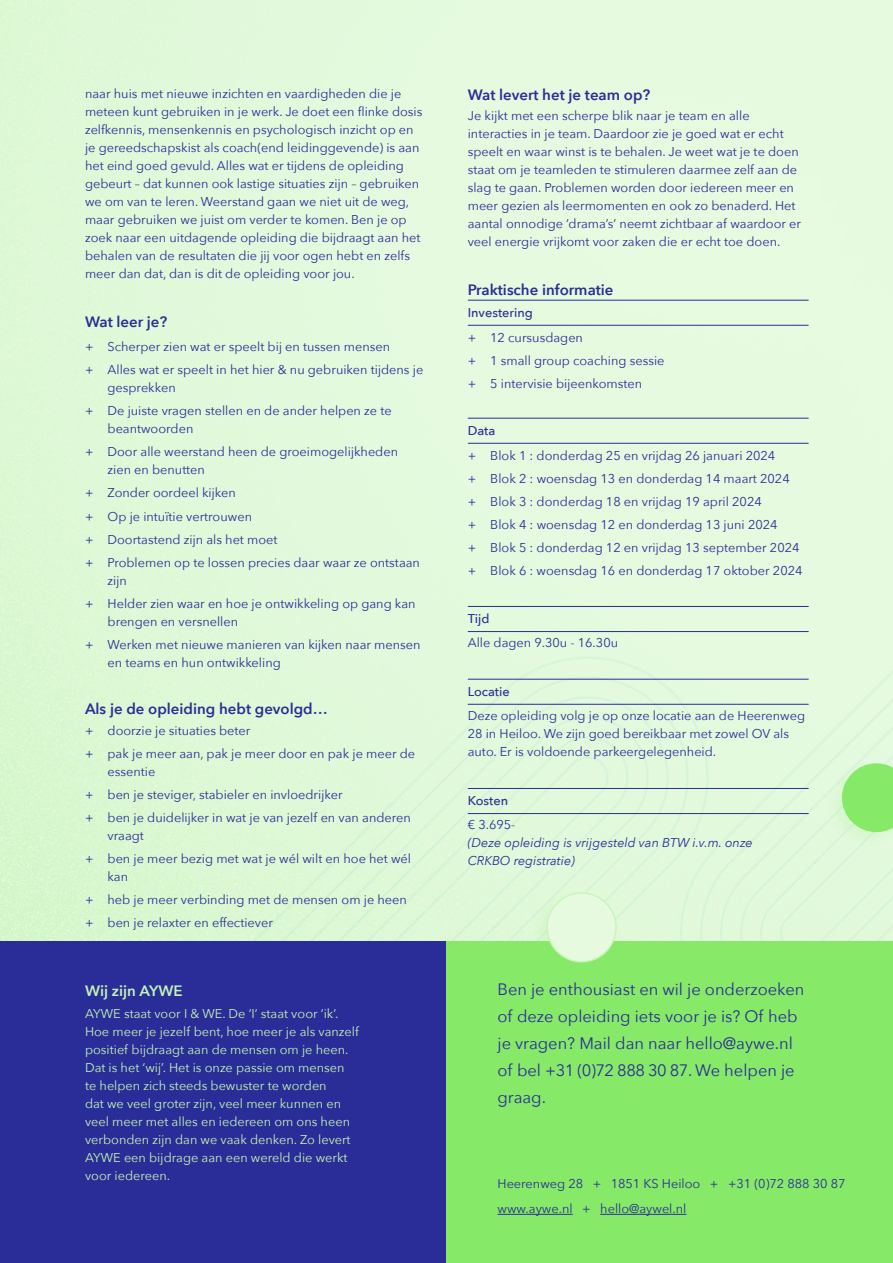
<style>
.page{position:relative;width:893px;height:1263px;background:#fff}
.page>*{position:absolute;margin:0;border:0;box-sizing:border-box;transform-origin:0 0}
.body{font:16.5px/27px "Avenir Next";color:#2a2d97}
.body___heading_A{font:600 15px "Avenir Next";color:#2a2d97}
.body___heading_A-2{font:600 15px "Avenir Next";color:#c4f4b5}
.body-2{font:600 15px "Avenir Next";color:#2a2d97}
.body-3{font:12.75px/18px "Avenir Next";color:#2a2d97}
.body___opsomming{font:12.75px/18px "Avenir Next";color:#2a2d97}
.body-4{font:12.75px/18px "Avenir Next";color:#c4f4b5}
.body-5{font:italic 12.75px/18px "Avenir Next";color:#2a2d97}
.body-6{font:500 12.75px "Avenir Next";color:#2a2d97}
</style>
<div class="page">
<img style="left:0;top:0;width:893px;height:941px">
<div style="left:205px;top:446px;width:688px;height:817px;background:#e4fade"></div>
<svg style="left:205px;top:692px;width:299px;height:169px"></svg>
<svg style="left:205px;top:861px;width:311px;height:80px;fill:#ddf8d5"></svg>
<div style="left:0;top:941px;width:446px;height:322px;background:#2a2d97"></div>
<div style="left:446px;top:941px;width:447px;height:322px;background:#87e968"></div>
<hr style="left:497px;top:1214px;width:76px;height:1px;background:#2a2d97">
<hr style="left:600px;top:1214px;width:86px;height:1px;background:#2a2d97">
<svg style="left:516px;top:606px;width:377px;height:335px"></svg>
<div style="left:530px;top:890px;width:88px;height:88px;background:#87e968;opacity:.12"></div>
<div style="left:547px;top:893px;width:69px;height:69px;background:#e6fadf;border-radius:50%"></div>
<div style="left:546px;top:892px;width:71px;height:70px;border:2px solid #caf5bc;border-radius:50%"></div>
<hr style="left:468px;top:679px;width:340px;height:1px;background:#2a2d97">
<hr style="left:468px;top:704px;width:340px;height:1px;background:#2a2d97">
<hr style="left:468px;top:788px;width:340px;height:1px;background:#2a2d97">
<hr style="left:468px;top:813px;width:340px;height:1px;background:#2a2d97">
<hr style="left:468px;top:606px;width:340px;height:1px;background:#2a2d97">
<hr style="left:468px;top:631px;width:340px;height:1px;background:#2a2d97">
<hr style="left:468px;top:418px;width:340px;height:1px;background:#2a2d97">
<hr style="left:468px;top:443px;width:340px;height:1px;background:#2a2d97">
<hr style="left:468px;top:300px;width:340px;height:1px;background:#2a2d97">
<hr style="left:468px;top:325px;width:340px;height:1px;background:#2a2d97">
<p class="body-3" style="left:85px;top:84px;width:339px">naar huis met nieuwe inzichten en vaardigheden die je meteen kunt gebruiken in je werk. Je doet een flinke dosis zelfkennis, mensenkennis en psychologisch inzicht op en je gereedschapskist als coach(end leidinggevende) is aan het eind goed gevuld. Alles wat er tijdens de opleiding gebeurt – dat kunnen ook lastige situaties zijn – gebruiken we om van te leren. Weerstand gaan we niet uit de weg, maar gebruiken we juist om verder te komen. Ben je op zoek naar een uitdagende opleiding die bijdraagt aan het behalen van de resultaten die jij voor ogen hebt en zelfs meer dan dat, dan is dit de opleiding voor jou.</p>
<p class="body-2" style="left:85px;top:308px;width:84px">Wat leer je?</p>
<p class="body___opsomming" style="left:85px;top:337px;width:307px">+ Scherper zien wat er speelt bij en tussen mensen</p>
<p class="body___opsomming" style="left:108px;top:360px;width:317px;text-indent:-22px">+ Alles wat er speelt in het hier &amp; nu gebruiken tijdens je gesprekken</p>
<p class="body___opsomming" style="left:108px;top:401px;width:286px;text-indent:-22px">+ De juiste vragen stellen en de ander helpen ze te beantwoorden</p>
<p class="body___opsomming" style="left:108px;top:442px;width:292px;text-indent:-22px">+ Door alle weerstand heen de groeimogelijkheden zien en benutten</p>
<p class="body___opsomming" style="left:85px;top:483px;width:152px">+ Zonder oordeel kijken</p>
<p class="body___opsomming" style="left:85px;top:506px;width:169px">+ Op je intuïtie vertrouwen</p>
<p class="body___opsomming" style="left:85px;top:530px;width:194px">+ Doortastend zijn als het moet</p>
<p class="body___opsomming" style="left:108px;top:553px;width:314px;text-indent:-22px">+ Problemen op te lossen precies daar waar ze ontstaan zijn</p>
<p class="body___opsomming" style="left:108px;top:594px;width:310px;text-indent:-22px">+ Helder zien waar en hoe je ontwikkeling op gang kan brengen en versnellen</p>
<p class="body___opsomming" style="left:108px;top:635px;width:315px;text-indent:-22px">+ Werken met nieuwe manieren van kijken naar mensen en teams en hun ontwikkeling</p>
<p class="body___heading_A" style="left:85px;top:696px;width:244px">Als je de opleiding hebt gevolgd…</p>
<p class="body___opsomming" style="left:85px;top:720px;width:167px">+ doorzie je situaties beter</p>
<p class="body___opsomming" style="left:108px;top:744px;width:309px;text-indent:-22px">+ pak je meer aan, pak je meer door en pak je meer de essentie</p>
<p class="body___opsomming" style="left:85px;top:785px;width:259px">+ ben je steviger, stabieler en invloedrijker</p>
<p class="body___opsomming" style="left:108px;top:808px;width:305px;text-indent:-22px">+ ben je duidelijker in wat je van jezelf en van anderen vraagt</p>
<p class="body___opsomming" style="left:108px;top:849px;width:305px;text-indent:-22px">+ ben je meer bezig met wat je wél wilt en hoe het wél kan</p>
<p class="body___opsomming" style="left:85px;top:890px;width:323px">+ heb je meer verbinding met de mensen om je heen</p>
<p class="body___opsomming" style="left:85px;top:913px;width:189px">+ ben je relaxter en effectiever</p>
<p class="body___heading_A-2" style="left:85px;top:978px;width:99px">Wij zijn AYWE</p>
<p class="body-4" style="left:85px;top:1004px;width:275px">AYWE staat voor I &amp; WE. De ‘I’ staat voor ‘ik’.<br>Hoe meer je jezelf bent, hoe meer je als vanzelf positief bijdraagt aan de mensen om je heen.<br>Dat is het ‘wij’. Het is onze passie om mensen te helpen zich steeds bewuster te worden<br>dat we veel groter zijn, veel meer kunnen en veel meer met alles en iedereen om ons heen verbonden zijn dan we vaak denken. Zo levert AYWE een bijdrage aan een wereld die werkt voor iedereen.</p>
<p class="body___heading_A" style="left:468px;top:82px;width:184px">Wat levert het je team op?</p>
<p class="body-3" style="left:468px;top:106px;width:335px">Je kijkt met een scherpe blik naar je team en alle interacties in je team. Daardoor zie je goed wat er echt speelt en waar winst is te behalen. Je weet wat je te doen staat om je teamleden te stimuleren daarmee zelf aan de slag te gaan. Problemen worden door iedereen meer en meer gezien als leermomenten en ook zo benaderd. Het aantal onnodige ‘drama’s’ neemt zichtbaar af waardoor er veel energie vrijkomt voor zaken die er echt toe doen.</p>
<p class="body___heading_A" style="left:468px;top:277px;width:147px">Praktische informatie</p>
<p class="body-6" style="left:468px;top:302px;width:67px">Investering</p>
<p class="body___opsomming" style="left:468px;top:328px;width:117px">+ 12 cursusdagen</p>
<p class="body___opsomming" style="left:468px;top:351px;width:198px">+ 1 small group coaching sessie</p>
<p class="body___opsomming" style="left:468px;top:374px;width:176px">+ 5 intervisie bijeenkomsten</p>
<p class="body-6" style="left:468px;top:420px;width:29px">Data</p>
<p class="body___opsomming" style="left:468px;top:446px;width:309px">+ Blok 1 : donderdag 25 en vrijdag 26 januari 2024</p>
<p class="body___opsomming" style="left:468px;top:469px;width:323px">+ Blok 2 : woensdag 13 en donderdag 14 maart 2024</p>
<p class="body___opsomming" style="left:468px;top:492px;width:296px">+ Blok 3 : donderdag 18 en vrijdag 19 april 2024</p>
<p class="body___opsomming" style="left:468px;top:515px;width:311px">+ Blok 4 : woensdag 12 en donderdag 13 juni 2024</p>
<p class="body___opsomming" style="left:468px;top:538px;width:333px">+ Blok 5 : donderdag 12 en vrijdag 13 september 2024</p>
<p class="body___opsomming" style="left:468px;top:561px;width:336px">+ Blok 6 : woensdag 16 en donderdag 17 oktober 2024</p>
<p class="body-6" style="left:468px;top:607px;width:23px">Tijd</p>
<p class="body-3" style="left:468px;top:633px;width:152px">Alle dagen 9.30u - 16.30u</p>
<p class="body-6" style="left:468px;top:680px;width:43px">Locatie</p>
<p class="body-3" style="left:468px;top:706px;width:339px">Deze opleiding volg je op onze locatie aan de Heerenweg<br>28 in Heiloo. We zijn goed bereikbaar met zowel OV als auto. Er is voldoende parkeergelegenheid.</p>
<p class="body-6" style="left:468px;top:790px;width:42px">Kosten</p>
<p class="body-3" style="left:468px;top:815px;width:49px">€ 3.695-</p>
<p class="body-5" style="left:468px;top:833px;width:287px">(Deze opleiding is vrijgesteld van BTW i.v.m. onze<br>CRKBO registratie)</p>
<p class="body" style="left:497px;top:975px;width:308px">Ben je enthousiast en wil je onderzoeken of deze opleiding iets voor je is? Of heb je vragen? Mail dan naar hello@aywe.nl of bel +31 (0)72 888 30 87. We helpen je graag.</p>
<p class="body-3" style="left:497px;top:1174px;width:350px">Heerenweg 28 + 1851 KS Heiloo + +31 (0)72 888 30 87</p>
<p class="body-3" style="left:497px;top:1199px;width:190px">www.aywe.nl + hello@aywel.nl</p>
</div>
